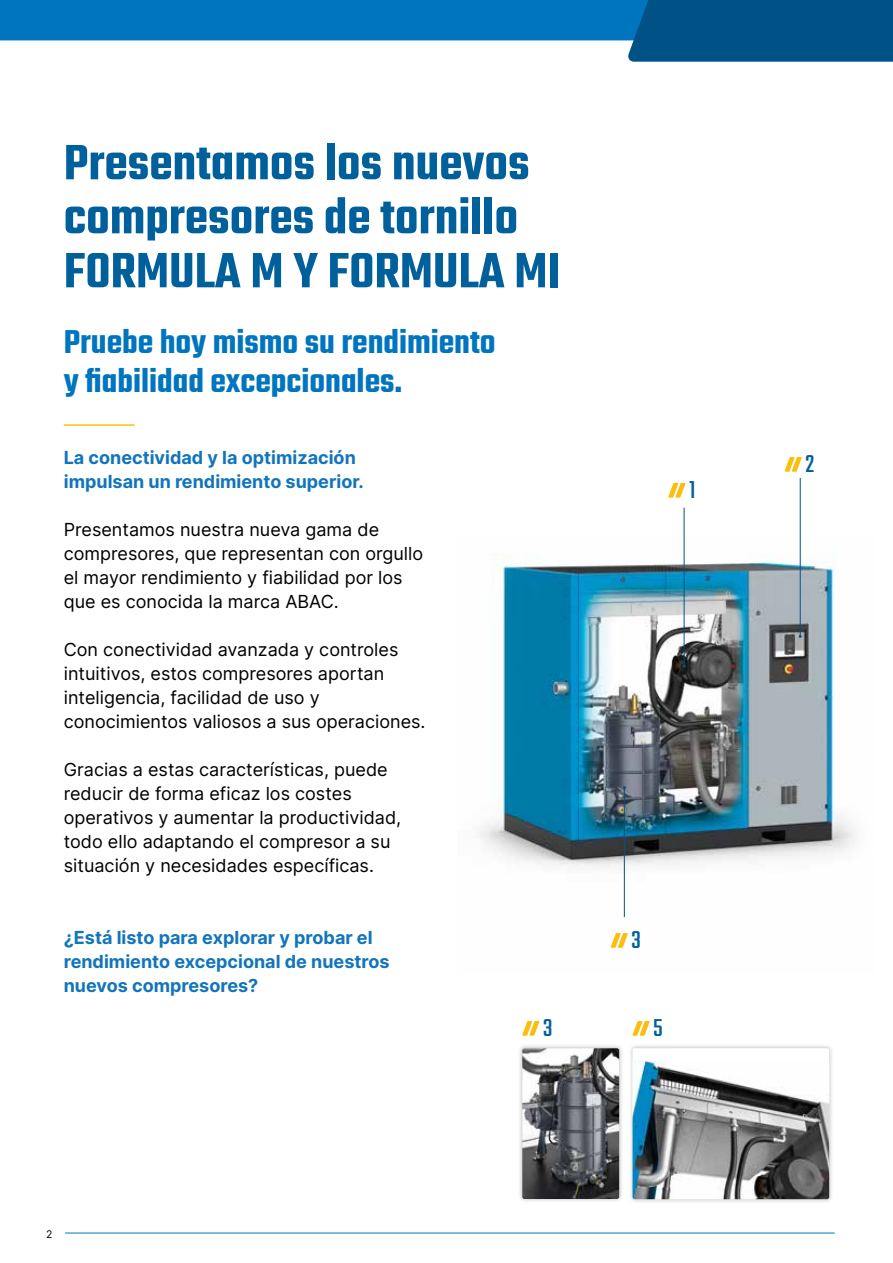
<style>
.page{position:relative;width:893px;height:1263px;background:#fff}
.page>*{position:absolute;margin:0;border:0;box-sizing:border-box;transform-origin:0 0}
.t1{font:600 54px/54px "Teko";color:#00609c}
.t2{font:600 36px/39px "Teko";color:#0075bf}
.t3{font:27px "Teko";color:#00609c}
.t4{font:18px/24px "Inter";color:#000}
.t5{font:700 18px/24px "Inter";color:#1275bb}
.t6{font:10.5px "Inter";color:#000}
</style>
<div class="page">
<svg style="left:0;top:0;width:893px;height:62px"></svg>
<hr style="left:65px;top:1233px;width:770px;height:1px;background:#0075bf">
<img style="left:480px;top:538px;width:375px;height:410px">
<hr style="left:64px;top:424px;width:70px;height:2px;background:#fcbe0e">
<svg style="left:784px;top:457px;width:18px;height:15px"></svg>
<svg style="left:668px;top:483px;width:17px;height:15px"></svg>
<hr style="left:800px;top:478px;width:1px;height:158px;background:#005386">
<hr style="left:684px;top:508px;width:1px;height:158px;background:#005386">
<hr style="left:624px;top:788px;width:1px;height:129px;background:#005386">
<svg style="left:611px;top:933px;width:17px;height:15px"></svg>
<svg style="left:522px;top:1021px;width:17px;height:15px"></svg>
<div style="left:518px;top:1043px;width:106px;height:160px;background:#000;opacity:.25"></div>
<img style="left:522px;top:1048px;width:97px;height:151px">
<div style="left:628px;top:1043px;width:206px;height:161px;background:#000;opacity:.25"></div>
<div style="left:632px;top:1048px;width:197px;height:151px;background:#fff;border-radius:2px"></div>
<img style="left:632px;top:1061px;width:197px;height:138px">
<svg style="left:632px;top:1021px;width:18px;height:15px"></svg>
<h1 class="t1" style="left:64px;top:139px;width:498px">Presentamos los nuevos compresores de tornillo<br>FORMULA M Y FORMULA MI</h1>
<h2 class="t2" style="left:64px;top:325px;width:433px">Pruebe hoy mismo su rendimiento y fiabilidad excepcionales.</h2>
<p class="t5" style="left:64px;top:445px;width:302px">La conectividad y la optimización impulsan un rendimiento superior.</p>
<p class="t4" style="left:64px;top:517px;width:361px">Presentamos nuestra nueva gama de compresores, que representan con orgullo el mayor rendimiento y fiabilidad por los que es conocida la marca ABAC.</p>
<p class="t4" style="left:64px;top:637px;width:363px">Con conectividad avanzada y controles intuitivos, estos compresores aportan inteligencia, facilidad de uso y conocimientos valiosos a sus operaciones.</p>
<p class="t4" style="left:64px;top:757px;width:339px">Gracias a estas características, puede reducir de forma eficaz los costes operativos y aumentar la productividad, todo ello adaptando el compresor a su situación y necesidades específicas.</p>
<p class="t5" style="left:64px;top:925px;width:327px">¿Está listo para explorar y probar el rendimiento excepcional de nuestros nuevos compresores?</p>
<h3 class="t3" style="left:631px;top:925px;width:11px">3</h3>
<h3 class="t3" style="left:543px;top:1013px;width:11px">3</h3>
<h3 class="t3" style="left:653px;top:1013px;width:11px">5</h3>
<h3 class="t3" style="left:689px;top:475px;width:8px">1</h3>
<p class="t6" style="left:46px;top:1227px;width:8px">2</p>
<h3 class="t3" style="left:805px;top:449px;width:10px">2</h3>
</div>
